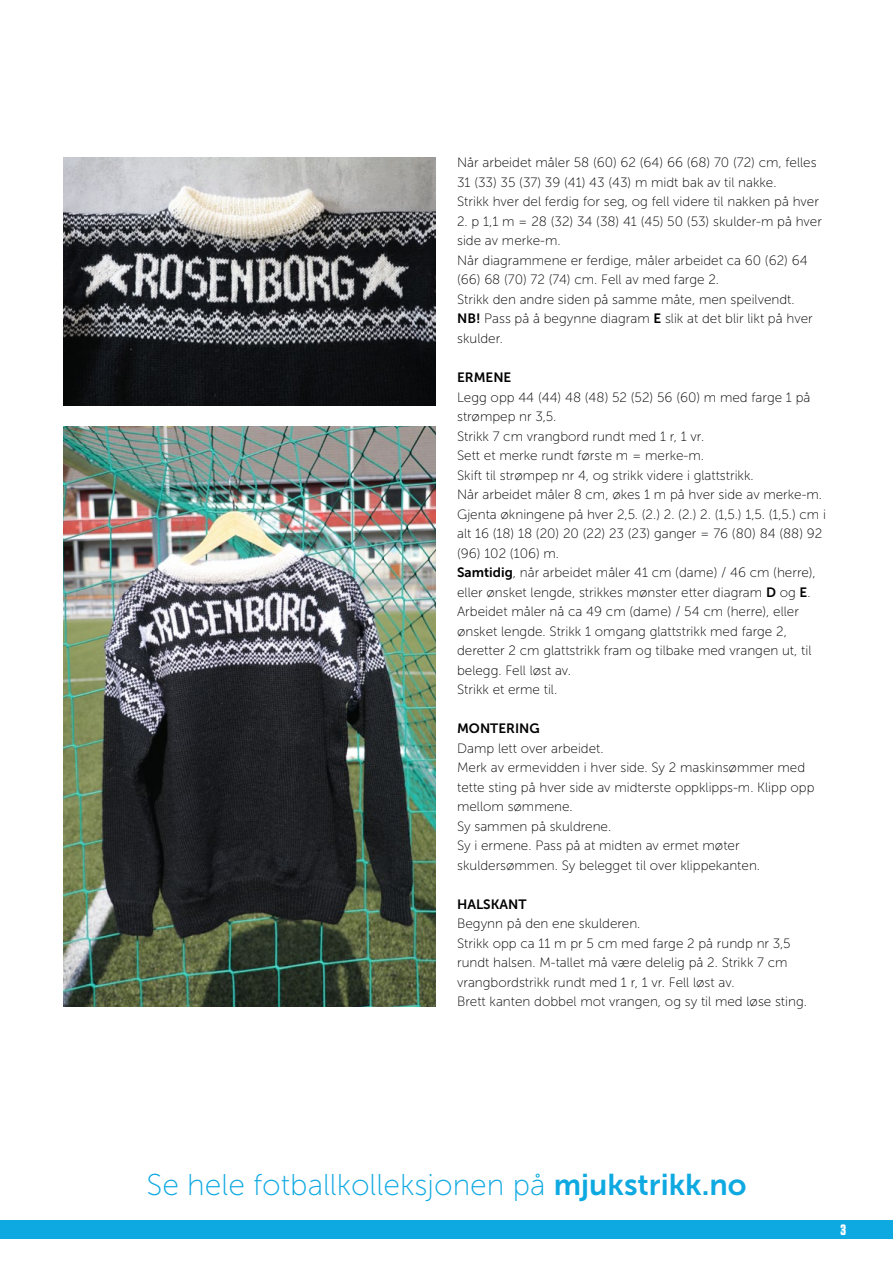
<style>
.page{position:relative;width:893px;height:1263px;background:#fff}
.page>*{position:absolute;margin:0;border:0;box-sizing:border-box;transform-origin:0 0}
.t1{font:30px "Museo Sans 100";color:#0ea9e1}
.t2{font:700 15px "Tungsten";color:#fff}
.INNHOLD_-_Uten_ordde{font:13.5px/19.5px "Museo Sans 100";color:#000}
.INNHOLD_-_Uten_ordde-2{font:13.5px "Museo Sans 700";color:#000}
.s1{font-family:"Museo Sans 700"}
</style>
<div class="page">
<div style="left:0;top:1220px;width:893px;height:18px;background:#0ea9e1"></div>
<img style="left:64px;top:157px;width:372px;height:248px">
<img style="left:64px;top:427px;width:372px;height:579px">
<p class="INNHOLD_-_Uten_ordde" style="left:457px;top:153px;width:361px">Når arbeidet måler 58 (60) 62 (64) 66 (68) 70 (72) cm, felles<br>31 (33) 35 (37) 39 (41) 43 (43) m midt bak av til nakke.</p>
<p class="INNHOLD_-_Uten_ordde" style="left:457px;top:192px;width:363px">Strikk hver del ferdig for seg, og fell videre til nakken på hver</p>
<p class="INNHOLD_-_Uten_ordde" style="left:457px;top:212px;width:366px">2. p 1,1 m = 28 (32) 34 (38) 41 (45) 50 (53) skulder-m på hver side av merke-m.</p>
<p class="INNHOLD_-_Uten_ordde" style="left:457px;top:251px;width:352px">Når diagrammene er ferdige, måler arbeidet ca 60 (62) 64 (66) 68 (70) 72 (74) cm. Fell av med farge 2.</p>
<p class="INNHOLD_-_Uten_ordde" style="left:457px;top:290px;width:339px">Strikk den andre siden på samme måte, men speilvendt.</p>
<p class="INNHOLD_-_Uten_ordde" style="left:457px;top:309px;width:357px"><span class="s1">NB!</span> Pass på å begynne diagram <span class="s1">E</span> slik at det blir likt på hver skulder.</p>
<p class="INNHOLD_-_Uten_ordde-2" style="left:457px;top:370px;width:56px">ERMENE</p>
<p class="INNHOLD_-_Uten_ordde" style="left:457px;top:387px;width:355px">Legg opp 44 (44) 48 (48) 52 (52) 56 (60) m med farge 1 på strømpep nr 3,5.</p>
<p class="INNHOLD_-_Uten_ordde" style="left:457px;top:426px;width:249px">Strikk 7 cm vrangbord rundt med 1 r, 1 vr.</p>
<p class="INNHOLD_-_Uten_ordde" style="left:457px;top:446px;width:248px">Sett et merke rundt første m = merke-m.</p>
<p class="INNHOLD_-_Uten_ordde" style="left:457px;top:465px;width:298px">Skift til strømpep nr 4, og strikk videre i glattstrikk.</p>
<p class="INNHOLD_-_Uten_ordde" style="left:457px;top:485px;width:370px">Når arbeidet måler 8 cm, økes 1 m på hver side av merke-m.<br>Gjenta økningene på hver 2,5. (2.) 2. (2.) 2. (1,5.) 1,5. (1,5.) cm i alt 16 (18) 18 (20) 20 (22) 23 (23) ganger = 76 (80) 84 (88) 92 (96) 102 (106) m.</p>
<p class="INNHOLD_-_Uten_ordde" style="left:457px;top:563px;width:360px"><span class="s1">Samtidig</span>, når arbeidet måler 41 cm (dame) / 46 cm (herre), eller ønsket lengde, strikkes mønster etter diagram <span class="s1">D</span> og <span class="s1">E</span>.</p>
<p class="INNHOLD_-_Uten_ordde" style="left:457px;top:602px;width:356px">Arbeidet måler nå ca 49 cm (dame) / 54 cm (herre), eller ønsket lengde. Strikk 1 omgang glattstrikk med farge 2, deretter 2 cm glattstrikk fram og tilbake med vrangen ut, til belegg. Fell løst av.</p>
<p class="INNHOLD_-_Uten_ordde" style="left:457px;top:680px;width:102px">Strikk et erme til.</p>
<p class="INNHOLD_-_Uten_ordde-2" style="left:457px;top:721px;width:84px">MONTERING</p>
<p class="INNHOLD_-_Uten_ordde" style="left:457px;top:738px;width:148px">Damp lett over arbeidet.</p>
<p class="INNHOLD_-_Uten_ordde" style="left:457px;top:758px;width:359px">Merk av ermevidden i hver side. Sy 2 maskinsømmer med tette sting på hver side av midterste oppklipps-m. Klipp opp mellom sømmene.</p>
<p class="INNHOLD_-_Uten_ordde" style="left:457px;top:816px;width:156px">Sy sammen på skuldrene.</p>
<p class="INNHOLD_-_Uten_ordde" style="left:457px;top:836px;width:304px">Sy i ermene. Pass på at midten av ermet møter skuldersømmen. Sy belegget til over klippekanten.</p>
<p class="INNHOLD_-_Uten_ordde-2" style="left:457px;top:896px;width:71px">HALSKANT</p>
<p class="INNHOLD_-_Uten_ordde" style="left:457px;top:914px;width:185px">Begynn på den ene skulderen.</p>
<p class="INNHOLD_-_Uten_ordde" style="left:457px;top:933px;width:335px">Strikk opp ca 11 m pr 5 cm med farge 2 på rundp nr 3,5 rundt halsen. M-tallet må være delelig på 2. Strikk 7 cm vrangbordstrikk rundt med 1 r, 1 vr. Fell løst av.</p>
<p class="INNHOLD_-_Uten_ordde" style="left:457px;top:992px;width:351px">Brett kanten dobbel mot vrangen, og sy til med løse sting.</p>
<p class="t1" style="left:147px;top:1168px;width:602px">Se hele fotballkolleksjonen på <span class="s1">mjukstrikk.no</span></p>
<p class="t2" style="left:841px;top:1221px;width:7px">3</p>
</div>
